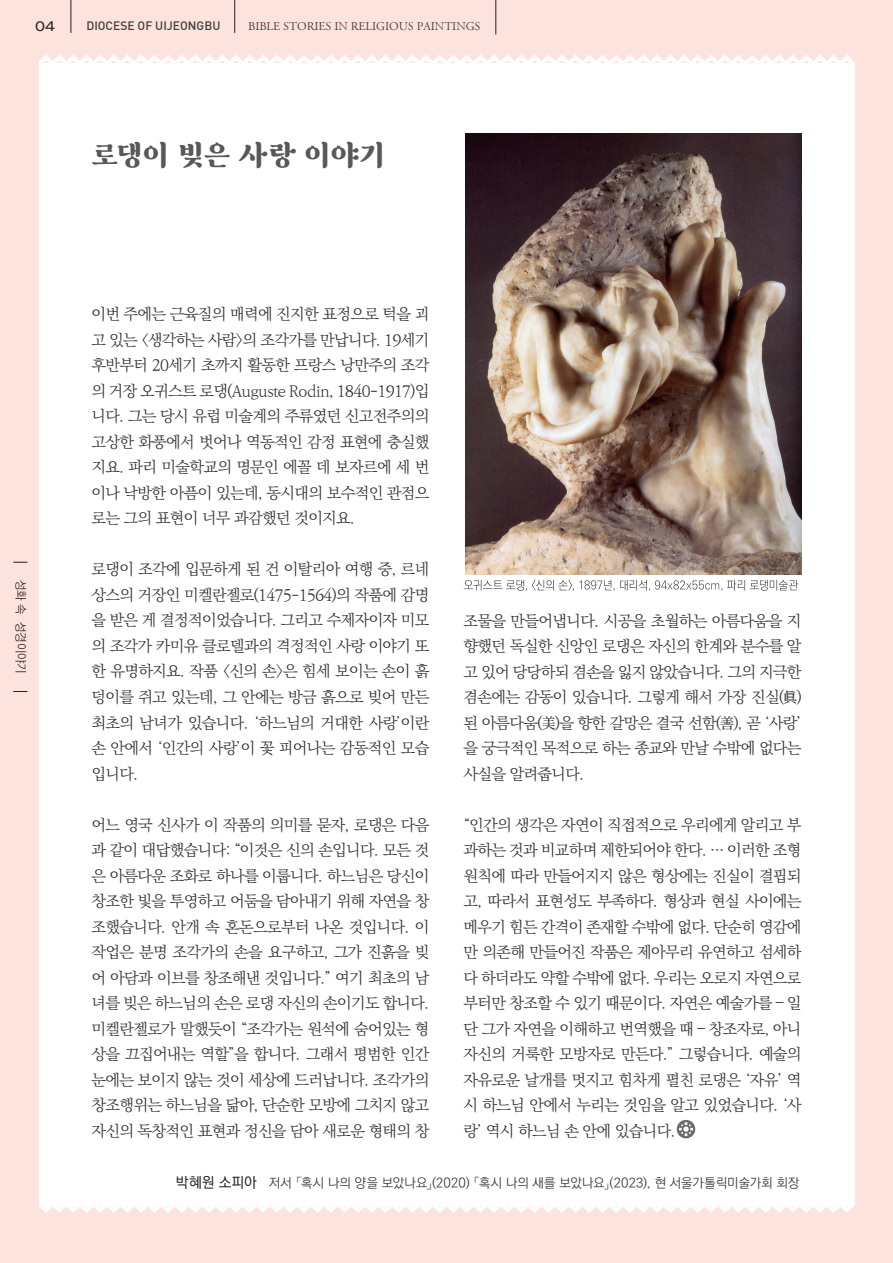
<style>
.page{position:relative;width:893px;height:1263px;background:#fde3de}
.page>*{position:absolute;margin:0;border:0;box-sizing:border-box;transform-origin:0 0}
.t1{font:28.5px "SF Hambak Snow";letter-spacing:-.01em;color:#57585a}
.t2{font:15.6px/25.5px "Ko Pub World Batang PL";letter-spacing:-.04em;color:#312f30;text-align:justify}
.t3{font:13.05px "Ko Pub Dotum PL";letter-spacing:.005em;color:#312f30}
.t4{font:12px "Adobe Garamond Titling";color:#3e3e3f}
.t5{font:12px "Dinmed";color:#3e3e3f}
.t6{font:12px "Ko Pub Dotum PL";letter-spacing:-.005em;color:#231f20}
.t7{font:500 12px "Gmarket Sans";color:#231f20;scale:1.2 1}
.s1{font-family:"Ko Pub World Dotum PM";font-size:14.55px;color:#231f20}
</style>
<div class="page">
<svg style="left:13px;top:562px;width:14px;height:1px"></svg>
<svg style="left:13px;top:691px;width:14px;height:1px"></svg>
<hr style="left:71px;top:0;width:1px;height:33px;background:#231f20">
<hr style="left:234px;top:0;width:1px;height:33px;background:#231f20">
<hr style="left:496px;top:0;width:1px;height:34px;background:#231f20">
<div style="left:39px;top:63px;width:816px;height:1142px;background:#fff"></div>
<svg style="left:39px;top:1205px;width:816px;height:8px"></svg>
<svg style="left:39px;top:55px;width:815px;height:8px"></svg>
<img style="left:676px;top:1119px;width:20px;height:20px">
<img style="left:465px;top:134px;width:336px;height:440px">
<svg style="left:464px;top:579px;width:334px;height:12px"></svg>
<p class="t7" style="left:35px;top:20px;width:18px">04</p>
<p class="t5" style="left:86px;top:18px;width:136px">DIOCESE OF UIJEONGBU</p>
<p class="t4" style="left:248px;top:20px;width:234px">BIBLE STORIES IN RELIGIOUS PAINTINGS</p>
<h1 class="t1" style="left:92px;top:138px;width:295px">로댕이 빚은 사랑 이야기</h1>
<p class="t6" style="left:27px;top:580px;width:95px;rotate:90deg">성화 속 성경이야기</p>
<p class="t2" style="left:91px;top:302px;width:340px">이번 주에는 근육질의 매력에 진지한 표정으로 턱을 괴 고 있는 &lt;생각하는 사람&gt;의 조각가를 만납니다. 19세기 후반부터 20세기 초까지 활동한 프랑스 낭만주의 조각 의 거장 오귀스트 로댕(Auguste Rodin, 1840-1917)입 니다. 그는 당시 유럽 미술계의 주류였던 신고전주의의 고상한 화풍에서 벗어나 역동적인 감정 표현에 충실했 지요. 파리 미술학교의 명문인 에꼴 데 보자르에 세 번 이나 낙방한 아픔이 있는데, 동시대의 보수적인 관점으 로는 그의 표현이 너무 과감했던 것이지요.</p>
<p class="t2" style="left:91px;top:557px;width:340px">로댕이 조각에 입문하게 된 건 이탈리아 여행 중, 르네 상스의 거장인 미켈란젤로(1475-1564)의 작품에 감명 을 받은 게 결정적이었습니다. 그리고 수제자이자 미모 의 조각가 카미유 클로델과의 격정적인 사랑 이야기 또 한 유명하지요. 작품 &lt;신의 손&gt;은 힘세 보이는 손이 흙 덩이를 쥐고 있는데, 그 안에는 방금 흙으로 빚어 만든 최초의 남녀가 있습니다. ‘하느님의 거대한 사랑’이란 손 안에서 ‘인간의 사랑’이 꽃 피어나는 감동적인 모습 입니다.</p>
<p class="t2" style="left:91px;top:812px;width:340px">어느 영국 신사가 이 작품의 의미를 묻자, 로댕은 다음 과 같이 대답했습니다: “이것은 신의 손입니다. 모든 것 은 아름다운 조화로 하나를 이룹니다. 하느님은 당신이 창조한 빛을 투영하고 어둠을 담아내기 위해 자연을 창 조했습니다. 안개 속 혼돈으로부터 나온 것입니다. 이 작업은 분명 조각가의 손을 요구하고, 그가 진흙을 빚 어 아담과 이브를 창조해낸 것입니다.” 여기 최초의 남 녀를 빚은 하느님의 손은 로댕 자신의 손이기도 합니다. 미켈란젤로가 말했듯이 “조각가는 원석에 숨어있는 형 상을 끄집어내는 역할”을 합니다. 그래서 평범한 인간 눈에는 보이지 않는 것이 세상에 드러납니다. 조각가의 창조행위는 하느님을 닮아, 단순한 모방에 그치지 않고 자신의 독창적인 표현과 정신을 담아 새로운 형태의 창</p>
<p class="t2" style="left:463px;top:608px;width:340px">조물을 만들어냅니다. 시공을 초월하는 아름다움을 지 향했던 독실한 신앙인 로댕은 자신의 한계와 분수를 알 고 있어 당당하되 겸손을 잃지 않았습니다. 그의 지극한 겸손에는 감동이 있습니다. 그렇게 해서 가장 진실(眞) 된 아름다움(美)을 향한 갈망은 결국 선함(善), 곧 ‘사랑’ 을 궁극적인 목적으로 하는 종교와 만날 수밖에 없다는 사실을 알려줍니다.</p>
<p class="t2" style="left:463px;top:812px;width:340px">“인간의 생각은 자연이 직접적으로 우리에게 알리고 부 과하는 것과 비교하며 제한되어야 한다. … 이러한 조형 원칙에 따라 만들어지지 않은 형상에는 진실이 결핍되 고, 따라서 표현성도 부족하다. 형상과 현실 사이에는 메우기 힘든 간격이 존재할 수밖에 없다. 단순히 영감에 만 의존해 만들어진 작품은 제아무리 유연하고 섬세하 다 하더라도 약할 수밖에 없다. 우리는 오로지 자연으로 부터만 창조할 수 있기 때문이다. 자연은 예술가를 – 일 단 그가 자연을 이해하고 번역했을 때 – 창조자로, 아니 자신의 거룩한 모방자로 만든다.” 그렇습니다. 예술의 자유로운 날개를 멋지고 힘차게 펼친 로댕은 ‘자유’ 역 시 하느님 안에서 누리는 것임을 알고 있었습니다. ‘사 랑’ 역시 하느님 손 안에 있습니다.</p>
<p class="t3" style="left:176px;top:1177px;width:625px"><span class="s1">박혜원 소피아</span> 저서 「혹시 나의 양을 보았나요」(2020) 「혹시 나의 새를 보았나요」(2023), 현 서울가톨릭미술가회 회장</p>
</div>
